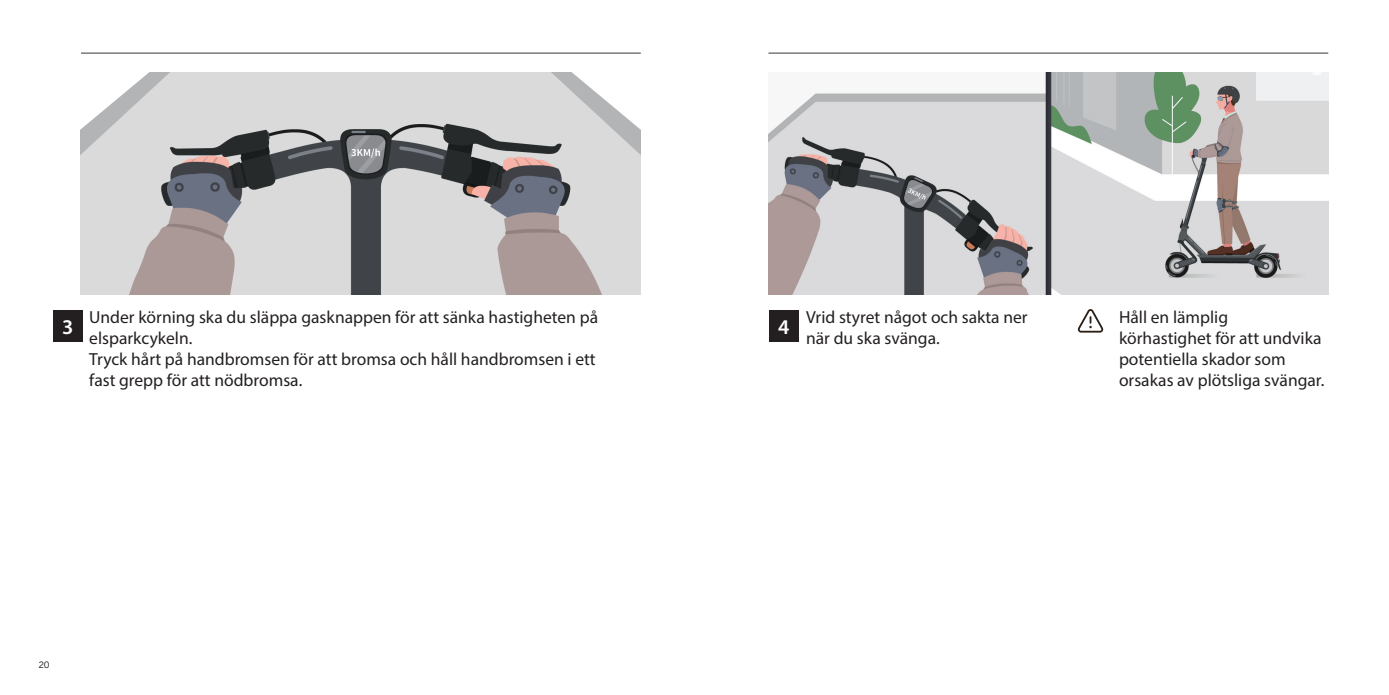
<style>
.page{position:relative;width:1389px;height:695px;background:#fff}
.page>*{position:absolute;margin:0;border:0;box-sizing:border-box;transform-origin:0 0}
.t1{font:600 21px "Myriad Pro";color:#fff}
.t2{font:17.5px/21px "Myriad Pro";color:#231f20}
.t3{font:8.75px "Benton Sans";color:#231f20}
</style>
<div class="page">
<img style="left:81px;top:73px;width:560px;height:221px">
<hr style="left:768px;top:53px;width:560px;height:1px;background:#3b3936">
<hr style="left:81px;top:53px;width:560px;height:1px;background:#3b3936">
<img style="left:768px;top:73px;width:560px;height:221px">
<div style="left:53px;top:310px;width:30px;height:31px;background:#231f20"></div>
<div style="left:769px;top:310px;width:30px;height:31px;background:#231f20"></div>
<svg style="left:1078px;top:309px;width:25px;height:23px"></svg>
<p class="t1" style="left:62px;top:313px;width:13px">3</p>
<p class="t2" style="left:89px;top:307px;width:510px">Under körning ska du släppa gasknappen för att sänka hastigheten på elsparkcykeln.</p>
<p class="t2" style="left:89px;top:349px;width:508px">Tryck hårt på handbromsen för att bromsa och håll handbromsen i ett fast grepp för att nödbromsa.</p>
<p class="t3" style="left:39px;top:660px;width:12px">20</p>
<p class="t1" style="left:778px;top:313px;width:13px">4</p>
<p class="t2" style="left:806px;top:307px;width:223px">Vrid styret något och sakta ner när du ska svänga.</p>
<p class="t2" style="left:1119px;top:307px;width:111px">Håll en lämplig</p>
<p class="t2" style="left:1119px;top:328px;width:204px">körhastighet för att undvika</p>
<p class="t2" style="left:1119px;top:349px;width:207px">potentiella skador som orsakas av plötsliga svängar.</p>
</div>
